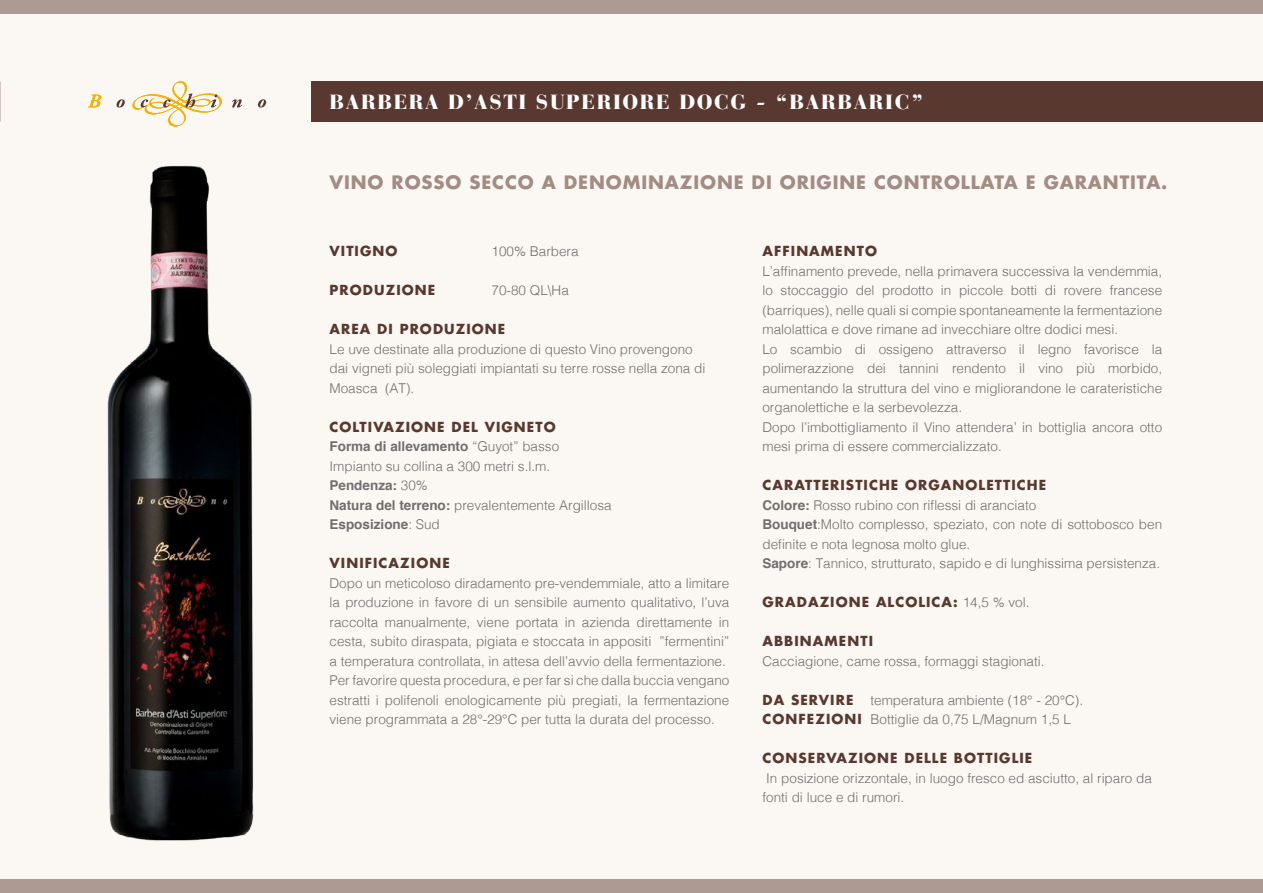
<style>
.page{position:relative;width:1263px;height:893px;background:#fbf7f3}
.page>*{position:absolute;margin:0;border:0;box-sizing:border-box;transform-origin:0 0}
.t1{font:900 20.4px "Bauer Bodoni";letter-spacing:.08em;color:#fff}
.t2{font:700 18px "Futura";letter-spacing:.05em;color:#a28c84}
.t3{font:300 13.5px/19.5px "Helvetica";color:#706f6f}
.t4{font:700 13.5px "Futura";letter-spacing:.08em;color:#59392f}
.s1{font-weight:700}
.s2{font-family:"Helvetica";font-weight:300;color:#706f6f}
.s3{font-family:"Futura";font-weight:700;color:#59392f}
</style>
<div class="page">
<img style="left:107px;top:165px;width:147px;height:676px">
<div style="left:311px;top:81px;width:952px;height:41px;background:#59392f"></div>
<svg style="left:88px;top:95px;width:13px;height:12px"></svg>
<svg style="left:116px;top:99px;width:9px;height:9px"></svg>
<svg style="left:132px;top:81px;width:90px;height:46px"></svg>
<svg style="left:232px;top:99px;width:10px;height:9px"></svg>
<svg style="left:258px;top:99px;width:8px;height:9px"></svg>
<div style="left:0;top:879px;width:1263px;height:14px;background:#ac9a93"></div>
<div style="left:0;top:0;width:1263px;height:14px;background:#ac9a93"></div>
<h1 class="t1" style="left:330px;top:89px;width:253px">BARBERA D’ASTI SUPERIORE</h1>
<h1 class="t1" style="left:679px;top:89px;width:17px">DOC</h1>
<h1 class="t1" style="left:730px;top:89px;width:75px">G - “BARBARIC</h1>
<h1 class="t1" style="left:911px;top:89px;width:14px">”</h1>
<h2 class="t2" style="left:330px;top:170px;width:29px">VINO</h2>
<h2 class="t2" style="left:392px;top:170px;width:29px">ROSSO</h2>
<h2 class="t2" style="left:469px;top:170px;width:14px">SECCO</h2>
<h2 class="t2" style="left:542px;top:170px;width:52px">A DENO</h2>
<h2 class="t2" style="left:623px;top:170px;width:33px">MINAZIONE</h2>
<h2 class="t2" style="left:752px;top:170px;width:58px">DI ORIGINE</h2>
<h2 class="t2" style="left:874px;top:170px;width:27px">CONTROLLATA</h2>
<h2 class="t2" style="left:1026px;top:170px;width:32px">E GARANTITA</h2>
<h2 class="t2" style="left:1161px;top:170px;width:8px">.</h2>
<p class="t4" style="left:330px;top:242px;width:69px">VITIGNO</p>
<p class="t3" style="left:492px;top:241px;width:89px">100% Barbera</p>
<p class="t4" style="left:330px;top:281px;width:107px">PRODUZIONE</p>
<p class="t3" style="left:492px;top:280px;width:79px">70-80 QL\Ha</p>
<p class="t4" style="left:330px;top:320px;width:177px">AREA DI PRODUZIONE</p>
<p class="t3" style="left:330px;top:338px;width:377px">Le uve destinate alla produzione di questo Vino provengono dai vigneti più soleggiati impiantati su terre rosse nella zona di<br>Moasca (AT).</p>
<p class="t4" style="left:330px;top:417px;width:228px">COLTIVAZIONE DEL VIGNETO</p>
<p class="t3" style="left:330px;top:436px;width:284px"><span class="s1">Forma di allevamento</span> “Guyot” basso<br>Impianto su collina a 300 metri s.l.m.<br><span class="s1">Pendenza:</span> 30%<br><span class="s1">Natura del terreno:</span> prevalentemente Argillosa<br><span class="s1">Esposizione</span>: Sud</p>
<p class="t4" style="left:330px;top:554px;width:122px">VINIFICAZIONE</p>
<p class="t3" style="left:330px;top:572px;width:401px">Dopo un meticoloso diradamento pre-vendemmiale, atto a limitare la produzione in favore di un sensibile aumento qualitativo, l’uva raccolta manualmente, viene portata in azienda direttamente in cesta, subito diraspata, pigiata e stoccata in appositi ”fermentini” a temperatura controllata, in attesa dell’avvio della fermentazione.<br>Per favorire questa procedura, e per far si che dalla buccia vengano estratti i polifenoli enologicamente più pregiati, la fermentazione viene programmata a 28°-29°C per tutta la durata del processo.</p>
<p class="t4" style="left:762px;top:242px;width:116px">AFFINAMENTO</p>
<p class="t3" style="left:762px;top:260px;width:401px">L’affinamento prevede, nella primavera successiva la vendemmia, lo stoccaggio del prodotto in piccole botti di rovere francese (barriques), nelle quali si compie spontaneamente la fermentazione malolattica e dove rimane ad invecchiare oltre dodici mesi.<br>Lo scambio di ossigeno attraverso il legno favorisce la polimerazzione dei tannini rendento il vino più morbido, aumentando la struttura del vino e migliorandone le carateristiche organolettiche e la serbevolezza.<br>Dopo l’imbottigliamento il Vino attendera’ in bottiglia ancora otto mesi prima di essere commercializzato.</p>
<p class="t4" style="left:762px;top:476px;width:285px">CARATTERISTICHE ORGANOLETTICHE</p>
<p class="t3" style="left:762px;top:494px;width:401px"><span class="s1">Colore:</span> Rosso rubino con riflessi di aranciato<br><span class="s1">Bouquet</span>:Molto complesso, speziato, con note di sottobosco ben definite e nota legnosa molto glue.<br><span class="s1">Sapore</span>: Tannico, strutturato, sapido e di lunghissima persistenza.</p>
<p class="t4" style="left:762px;top:593px;width:269px">GRADAZIONE ALCOLICA: <span class="s2">14,5 % vol.</span></p>
<p class="t4" style="left:762px;top:632px;width:112px">ABBINAMENTI</p>
<p class="t3" style="left:762px;top:650px;width:284px">Cacciagione, came rossa, formaggi stagionati.</p>
<p class="t4" style="left:762px;top:690px;width:92px">DA SERVIRE</p>
<p class="t3" style="left:762px;top:689px;width:322px;text-indent:108px">temperatura ambiente (18° - 20°C).<br><span class="s3">CONFEZIONI</span> Bottiglie da 0,75 L/Magnum 1,5 L</p>
<p class="t4" style="left:762px;top:749px;width:271px">CONSERVAZIONE DELLE BOTTIGLIE</p>
<p class="t3" style="left:762px;top:767px;width:391px">In posizione orizzontale, in luogo fresco ed asciutto, al riparo da fonti di luce e di rumori.</p>
</div>
